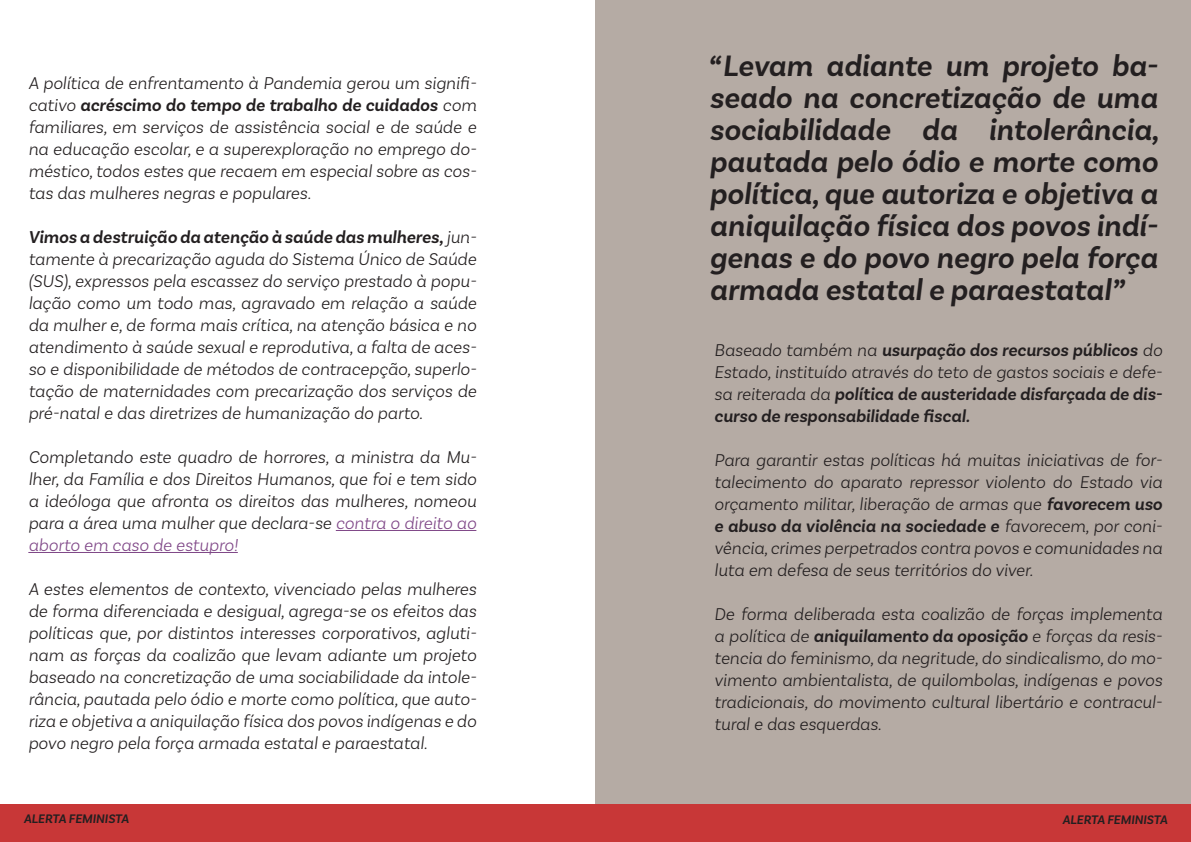
<style>
.page{position:relative;width:1191px;height:842px;background:#fff}
.page>*{position:absolute;margin:0;border:0;box-sizing:border-box;transform-origin:0 0}
.t1{font:italic 600 31px/32px "Basic Sans";color:#231f20;text-align:justify}
.t2{font:italic 300 18px/22px "Basic Sans";color:#231f20;text-align:justify}
.t3{font:italic 600 18px/22px "Basic Sans";color:#231f20;text-align:justify}
.t4{font:italic 600 13px "Basic Sans";color:#231f20}
.s1{font-weight:600}
.s2{color:#804888}
.s3{font-weight:300}
</style>
<div class="page">
<div style="left:595px;top:0;width:596px;height:804px;background:#b5aba4"></div>
<div style="left:0;top:805px;width:1191px;height:37px;background:#c83737"></div>
<hr style="left:336px;top:530px;width:140px;height:1px;background:#804888">
<hr style="left:28px;top:552px;width:210px;height:1px;background:#804888">
<p class="t2" style="left:28px;top:71px;width:449px">A política de enfrentamento à Pandemia gerou um signifi&shy;cativo <span class="s1">acréscimo do tempo de trabalho de cuidados</span> com familiares, em serviços de assistência social e de saúde e na educação escolar, e a superexploração no emprego do&shy;méstico, todos estes que recaem em especial sobre as cos&shy;tas das mulheres negras e populares.</p>
<p class="t2" style="left:28px;top:225px;width:449px"><span class="s1">Vimos a destruição da atenção à saúde das mulheres,</span> jun&shy;tamente à precarização aguda do Sistema Único de Saúde (SUS), expressos pela escassez do serviço prestado à popu&shy;lação como um todo mas, agravado em relação a saúde da mulher e, de forma mais crítica, na atenção básica e no atendimento à saúde sexual e reprodutiva, a falta de aces&shy;so e disponibilidade de métodos de contracepção, superlo&shy;tação de maternidades com precarização dos serviços de pré-natal e das diretrizes de humanização do parto.</p>
<p class="t2" style="left:28px;top:445px;width:449px">Completando este quadro de horrores, a ministra da Mu&shy;lher, da Família e dos Direitos Humanos, que foi e tem sido a ideóloga que afronta os direitos das mulheres, nomeou para a área uma mulher que declara-se <span class="s2">contra o direito ao aborto em caso de estupro!</span></p>
<p class="t2" style="left:28px;top:577px;width:449px">A estes elementos de contexto, vivenciado pelas mulheres de forma diferenciada e desigual, agrega-se os efeitos das políticas que, por distintos interesses corporativos, agluti&shy;nam as forças da coalizão que levam adiante um projeto baseado na concretização de uma sociabilidade da intole&shy;rância, pautada pelo ódio e morte como política, que auto&shy;riza e objetiva a aniquilação física dos povos indígenas e do povo negro pela força armada estatal e paraestatal.</p>
<p class="t1" style="left:709px;top:50px;width:451px">“Levam adiante um projeto ba&shy;seado na concretização de uma sociabilidade da intolerância, pautada pelo ódio e morte como política, que autoriza e objetiva a aniquilação física dos povos indí&shy;genas e do povo negro pela força armada estatal e paraestatal”</p>
<p class="t3" style="left:714px;top:339px;width:449px"><span class="s3">Baseado também na</span> usurpação dos recursos públicos <span class="s3">do Estado, instituído através do teto de gastos sociais e defe&shy;sa reiterada da</span> política de austeridade disfarçada de dis&shy;curso de responsabilidade fiscal.</p>
<p class="t2" style="left:714px;top:449px;width:449px">Para garantir estas políticas há muitas iniciativas de for&shy;talecimento do aparato repressor violento do Estado via orçamento militar, liberação de armas que <span class="s1">favorecem uso e abuso da violência na sociedade e</span> favorecem, por coni&shy;vência, crimes perpetrados contra povos e comunidades na luta em defesa de seus territórios do viver.</p>
<p class="t2" style="left:714px;top:603px;width:449px">De forma deliberada esta coalizão de forças implementa a política de <span class="s1">aniquilamento da oposição</span> e forças da resis&shy;tencia do feminismo, da negritude, do sindicalismo, do mo&shy;vimento ambientalista, de quilombolas, indígenas e povos tradicionais, do movimento cultural libertário e contracul&shy;tural e das esquerdas.</p>
<p class="t4" style="left:24px;top:811px;width:107px">ALERTA FEMINISTA</p>
<p class="t4" style="left:1062px;top:812px;width:107px">ALERTA FEMINISTA</p>
</div>
